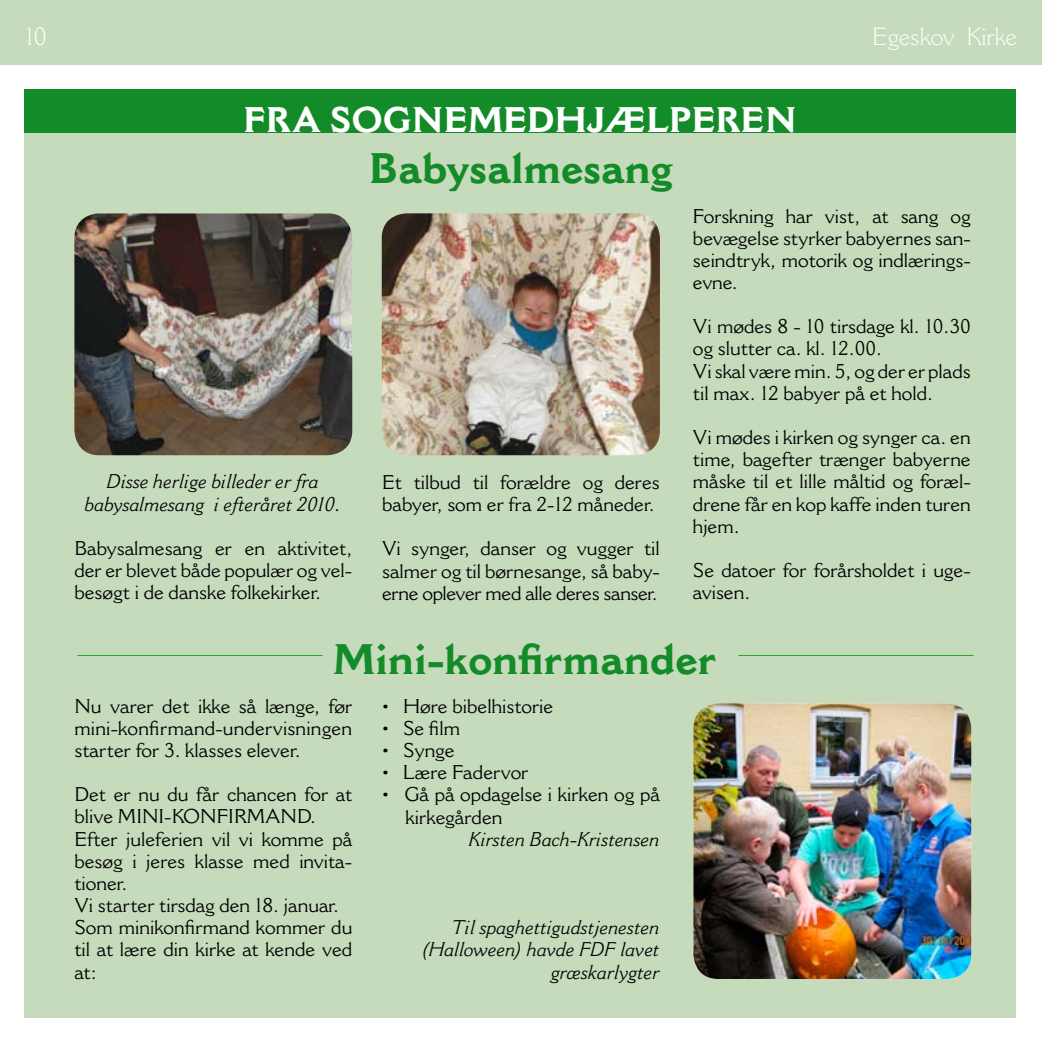
<style>
.page{position:relative;width:1042px;height:1042px;background:#fff}
.page>*{position:absolute;margin:0;border:0;box-sizing:border-box;transform-origin:0 0}
.t1{font:700 42px "Cantoria MT Std";color:#148b29}
.t2{font:700 35px "Cantoria MT Std";color:#fff}
.t3{font:300 24.5px "Cantoria MT Std";color:#fff}
.t4{font:19.6px/22.2px "Cantoria MT Std";color:#000}
.t5{font:italic 19.6px/22.2px "Cantoria MT Std";color:#000;text-align:center}
</style>
<div class="page">
<div style="left:0;top:0;width:1042px;height:64px;background:#c6dbbb"></div>
<div style="left:25px;top:119px;width:991px;height:898px;background:#c6dbbb"></div>
<div style="left:25px;top:89px;width:991px;height:43px;background:#148b29"></div>
<img style="left:74px;top:213px;width:278px;height:242px">
<img style="left:382px;top:213px;width:278px;height:242px">
<hr style="left:77px;top:655px;width:245px;height:1px;background:#29a330">
<hr style="left:738px;top:655px;width:235px;height:1px;background:#29a330">
<img style="left:693px;top:703px;width:278px;height:276px">
<p class="t3" style="left:25px;top:22px;width:23px">10</p>
<p class="t3" style="left:872px;top:22px;width:146px">Egeskov Kirke</p>
<h2 class="t2" style="left:244px;top:99px;width:555px">FRA SOGNEMEDHJÆLPEREN</h2>
<h1 class="t1" style="left:369px;top:143px;width:305px">Babysalmesang</h1>
<p class="t4" style="left:693px;top:204px;width:279px;text-align:justify">Forskning har vist, at sang og bevægelse styrker babyernes san&shy;seindtryk, motorik og indlærings&shy;evne.</p>
<p class="t4" style="left:693px;top:315px;width:279px">Vi mødes 8 - 10 tirsdage kl. 10.30 og slutter ca. kl. 12.00.<br>Vi skal være min. 5, og der er plads til max. 12 babyer på et hold.</p>
<p class="t4" style="left:693px;top:426px;width:279px;text-align:justify">Vi mødes i kirken og synger ca. en time, bagefter trænger babyerne måske til et lille måltid og foræl&shy;drene får en kop kaffe inden turen hjem.</p>
<p class="t4" style="left:693px;top:559px;width:279px">Se datoer for forårsholdet i uge&shy;avisen.</p>
<p class="t5" style="left:85px;top:470px;width:258px">Disse herlige billeder er fra babysalmesang i efteråret 2010.</p>
<p class="t4" style="left:74px;top:537px;width:279px;text-align:justify">Babysalmesang er en aktivitet, der er blevet både populær og vel&shy;besøgt i de danske folkekirker.</p>
<h1 class="t1" style="left:333px;top:634px;width:384px">Mini-konfirmander</h1>
<p class="t4" style="left:382px;top:695px;width:173px">• Høre bibelhistorie</p>
<p class="t4" style="left:382px;top:717px;width:80px">• Se film</p>
<p class="t4" style="left:382px;top:739px;width:74px">• Synge</p>
<p class="t4" style="left:382px;top:761px;width:148px">• Lære Fadervor</p>
<p class="t4" style="left:405px;top:783px;width:256px;text-indent:-24px">• Gå på opdagelse i kirken og på kirkegården</p>
<p class="t5" style="left:469px;top:828px;width:192px">Kirsten Bach-Kristensen</p>
<p class="t4" style="left:382px;top:471px;width:279px">Et tilbud til forældre og deres babyer, som er fra 2-12 måneder.</p>
<p class="t4" style="left:382px;top:537px;width:279px;text-align:justify">Vi synger, danser og vugger til salmer og til børnesange, så baby&shy;erne oplever med alle deres sanser.</p>
<p class="t4" style="left:74px;top:695px;width:279px;text-align:justify">Nu varer det ikke så længe, før mini-konfirmand-undervisningen starter for 3. klasses elever.</p>
<p class="t4" style="left:74px;top:783px;width:279px">Det er nu du får chancen for at blive MINI-KONFIRMAND.<br>Efter juleferien vil vi komme på besøg i jeres klasse med invita&shy;tioner.<br>Vi starter tirsdag den 18. januar.<br>Som minikonfirmand kommer du til at lære din kirke at kende ved at:</p>
<p class="t5" style="left:422px;top:916px;width:239px;text-align:right">Til spaghettigudstjenesten (Halloween) havde FDF lavet græskarlygter</p>
</div>
